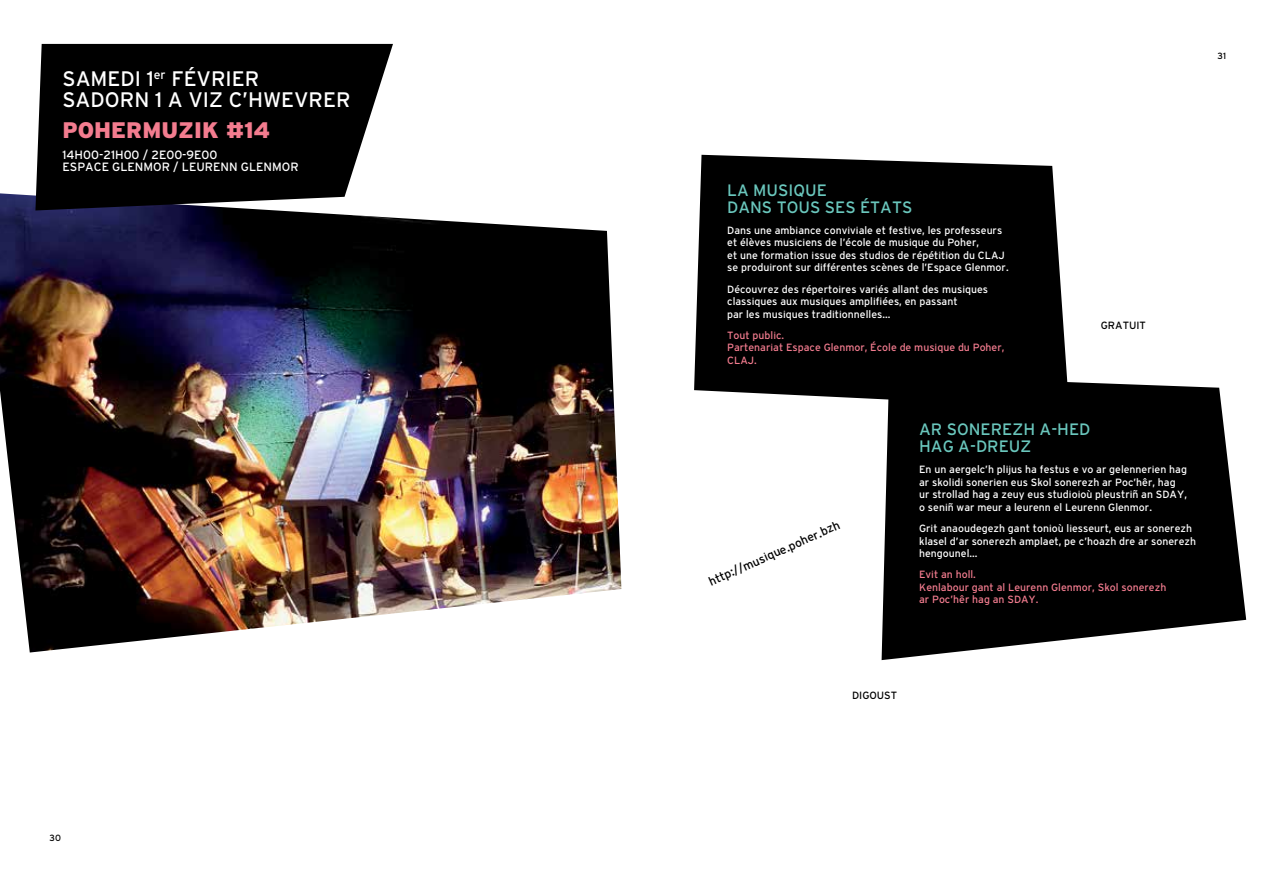
<style>
.page{position:relative;width:1276px;height:893px;background:#fff}
.page>*{position:absolute;margin:0;border:0;box-sizing:border-box;transform-origin:0 0}
.t1{font:22.5px "GLENMO Rgras";color:#f37c8f}
.t2{font:21px/21px "GLENMO Rmaigre";color:#fff}
.t3{font:16.5px/16.5px "GLENMO Rmaigre";color:#6ac7bd}
.t4{font:12px/12px "GLENMO Rmaigre";color:#fff}
.t5{font:12px "GLENMO Rmaigre";color:#000}
.t6{font:10.5px/12.6px "GLENMO Rmaigre";color:#fff}
.t7{font:10.5px/12.6px "GLENMO Rmaigre";color:#f37c8f}
.t8{font:10.5px "GLENMO Rmaigre";color:#000}
.t9{font:9px "GLENMO Rmaigre";color:#000}
</style>
<div class="page">
<img style="left:0;top:193px;width:621px;height:459px">
<svg style="left:35px;top:44px;width:358px;height:166px;background:#1b1b1b"></svg>
<div style="left:694px;top:155px;width:373px;height:245px;background:#000"></div>
<svg style="left:881px;top:375px;width:365px;height:285px;background:#202020"></svg>
<h2 class="t2" style="left:62px;top:68px;width:148px">SAMEDI 1<sup>er</sup> FÉVRIER<br>SADORN</h2>
<h2 class="t2" style="left:155px;top:89px;width:141px">1 A VIZ C’HWEVRER</h2>
<h1 class="t1" style="left:63px;top:117px;width:209px">POHERMUZIK #14</h1>
<p class="t4" style="left:63px;top:148px;width:156px">14H00-21H00 / 2E00-9E00<br>ESP</p>
<p class="t4" style="left:85px;top:160px;width:45px">ACE GLENMOR</p>
<p class="t4" style="left:173px;top:160px;width:18px">/ LEURENN</p>
<p class="t4" style="left:241px;top:160px;width:18px">GLENMOR</p>
<p class="t9" style="left:50px;top:833px;width:13px">30</p>
<p class="t9" style="left:1217px;top:51px;width:10px">31</p>
<h3 class="t3" style="left:727px;top:182px;width:72px">LA MUSIQUE<br>DANS TOUS</h3>
<h3 class="t3" style="left:825px;top:198px;width:11px">SES</h3>
<h3 class="t3" style="left:860px;top:198px;width:52px">ÉTATS</h3>
<p class="t6" style="left:727px;top:224px;width:283px">Dans une ambiance conviviale et festive, les professeurs et élèves musiciens de l’école de musique du Poher,<br>et une formation issue des studios de répétition du CLAJ se produiront sur différentes scènes de l’Espace Glenmor.</p>
<p class="t6" style="left:727px;top:283px;width:262px">Découvrez des répertoires variés allant des musiques classiques aux musiques amplifiées, en passant<br>par les musiques traditionnelles...</p>
<p class="t7" style="left:727px;top:329px;width:279px">Tout public.<br>Partenariat Espace Glenmor, École de musique du Poher,<br>CLAJ.</p>
<p class="t8" style="left:1101px;top:320px;width:47px">GRATUIT</p>
<p class="t5" style="left:707px;top:576px;width:144px;rotate:-24deg">http://musique.poher.bzh</p>
<h3 class="t3" style="left:919px;top:421px;width:40px">AR SONERE</h3>
<h3 class="t3" style="left:1012px;top:421px;width:80px">ZH A-HED</h3>
<h3 class="t3" style="left:919px;top:438px;width:80px">HAG A-DREU</h3>
<h3 class="t3" style="left:1020px;top:438px;width:12px">Z</h3>
<p class="t6" style="left:919px;top:463px;width:269px">En un aergelc’h plijus ha festus e vo ar gelennerien hag ar skolidi sonerien eus Skol sonerezh ar Poc’hêr, hag ur strollad hag a zeuy eus studioioù pleustriñ an SDAY, o seniñ war meur a leurenn el Leurenn Glenmor.</p>
<p class="t6" style="left:919px;top:522px;width:278px">Grit anaoudegezh gant tonioù liesseurt, eus ar sonerezh klasel d’ar sonerezh amplaet, pe c’hoazh dre ar sonerezh hengounel…</p>
<p class="t7" style="left:919px;top:568px;width:249px">Evit an holl.<br>Kenlabour gant al Leurenn Glenmor, Skol sonerezh ar Poc’hêr hag an SDAY.</p>
<p class="t8" style="left:852px;top:689px;width:26px">DIGOUS</p>
<p class="t8" style="left:891px;top:689px;width:8px">T</p>
</div>
